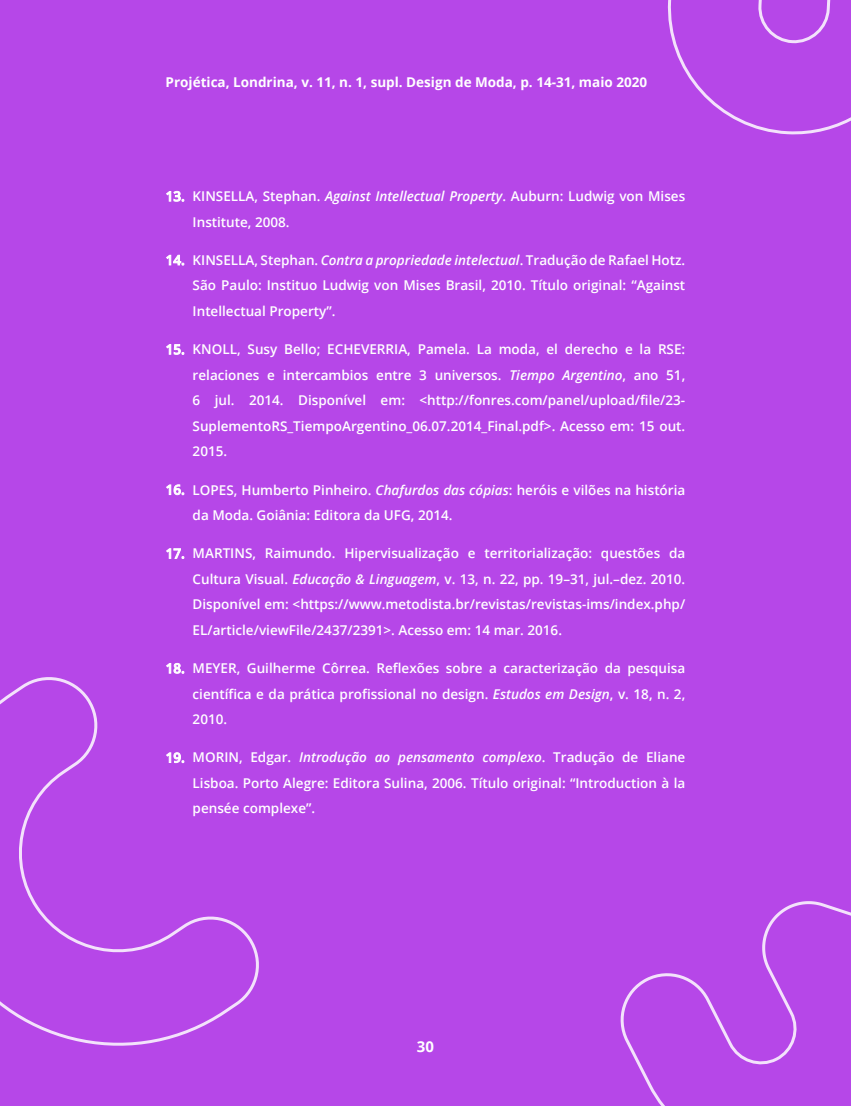
<style>
.page{position:relative;width:851px;height:1106px;background:#fff}
.page>*{position:absolute;margin:0;border:0;box-sizing:border-box;transform-origin:0 0}
.t1{font:700 15px "Open Sans";color:#fff}
.t2{font:600 13.5px/25.5px "Open Sans";color:#fff;text-align:justify}
.t3{font:700 13.5px "Open Sans";color:#fff}
.s1{font-style:inherit}
.s2{font-style:italic}
</style>
<div class="page">
<div style="left:0;top:0;width:850px;height:1106px;background:#b647e8"></div>
<svg style="left:0;top:677px;width:259px;height:369px"></svg>
<svg style="left:667px;top:0;width:183px;height:135px"></svg>
<svg style="left:620px;top:901px;width:230px;height:205px"></svg>
<p class="t3" style="left:166px;top:72px;width:483px">Projética, Londrina, v. 11, n. 1, supl. Design de Moda, p. 14-31, maio 2020</p>
<p class="t2" style="left:193px;top:183px;width:494px;text-indent:-27px"><span class="s1">13.</span> KINSELLA, Stephan. <span class="s2">Against Intellectual Property</span>. Auburn: Ludwig von Mises<br>Institute, 2008.</p>
<p class="t2" style="left:193px;top:247px;width:494px;text-indent:-27px"><span class="s1">14.</span> KINSELLA, Stephan. <span class="s2">Contra a propriedade intelectual</span>. Tradução de Rafael Hotz.<br>São Paulo: Instituo Ludwig von Mises Brasil, 2010. Título original: “Against Intellectual Property”.</p>
<p class="t2" style="left:193px;top:336px;width:494px;text-indent:-27px"><span class="s1">15.</span> KNOLL, Susy Bello; ECHEVERRIA, Pamela. La moda, el derecho e la RSE: relaciones e intercambios entre 3 universos. <span class="s2">Tiempo Argentino</span>, ano 51, 6 jul. 2014. Disponível em: &lt;http://fonres.com/panel/upload/file/23- SuplementoRS_TiempoArgentino_06.07.2014_Final.pdf&gt;. Acesso em: 15 out.<br>2015.</p>
<p class="t2" style="left:193px;top:476px;width:494px;text-indent:-27px"><span class="s1">16.</span> LOPES, Humberto Pinheiro. <span class="s2">Chafurdos das cópias</span>: heróis e vilões na história <span class="s1">da Moda</span>. Goiânia: Editora da UFG, 2014.</p>
<p class="t2" style="left:193px;top:540px;width:494px;text-indent:-27px"><span class="s1">17.</span> MARTINS, Raimundo. Hipervisualização e territorialização: questões da Cultura Visual. <span class="s2">Educação &amp; Linguagem</span>, v. 13, n. 22, pp. 19–31, jul.–dez. 2010.<br>Disponível em: &lt;https://www.metodista.br/revistas/revistas-ims/index.php/ EL/article/viewFile/2437/2391&gt;. Acesso em: 14 mar. 2016.</p>
<p class="t2" style="left:193px;top:655px;width:494px;text-indent:-27px"><span class="s1">18.</span> MEYER, Guilherme Côrrea. Reflexões sobre a caracterização da pesquisa científica e da prática profissional no design. <span class="s2">Estudos em Design</span>, v. 18, n. 2, 2010.</p>
<p class="t2" style="left:193px;top:744px;width:494px;text-indent:-27px"><span class="s1">19.</span> MORIN, Edgar. <span class="s2">Introdução ao pensamento complexo</span>. Tradução de Eliane Lisboa. Porto Alegre: Editora Sulina, 2006. Título original: “Introduction à la pensée complexe”.</p>
<p class="t1" style="left:417px;top:1035px;width:19px">30</p>
</div>
